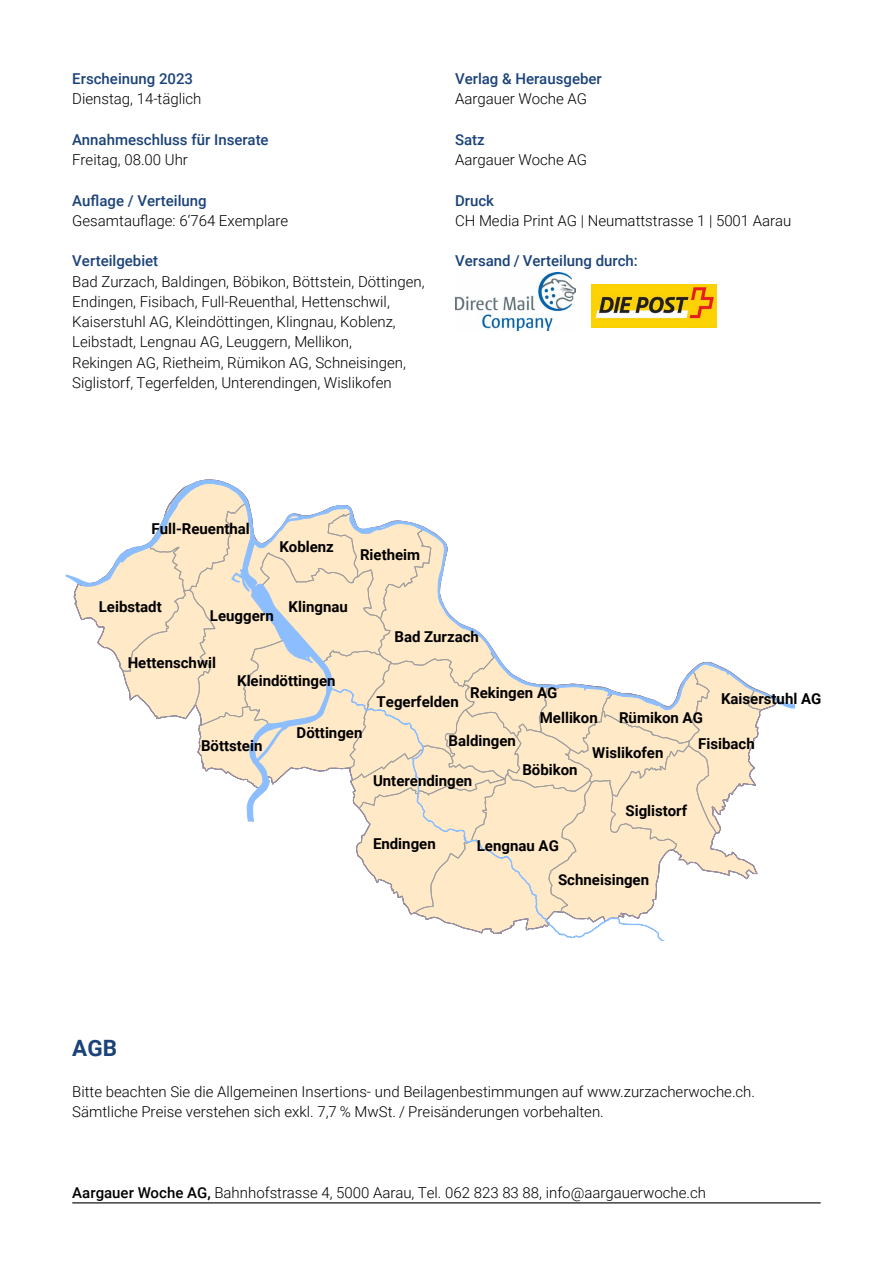
<style>
.page{position:relative;width:893px;height:1263px;background:#fff}
.page>*{position:absolute;margin:0;border:0;box-sizing:border-box;transform-origin:0 0}
.t1{font:700 22.5px "Roboto";color:#1b4379}
.t2{font:300 15px/20.2px "Roboto";color:#000}
.t3{font:700 15px "Roboto";color:#000}
.t4{font:500 15px "Roboto";color:#1b4379}
.s1{font-weight:500}
</style>
<div class="page">
<hr style="left:72px;top:1202px;width:749px;height:1px;background:#000">
<img style="left:592px;top:284px;width:125px;height:43px">
<img style="left:455px;top:273px;width:120px;height:57px">
<svg style="left:66px;top:479px;width:729px;height:462px"></svg>
<p class="t4" style="left:72px;top:68px;width:122px">Erscheinung 2023</p>
<p class="t2" style="left:72px;top:88px;width:131px">Dienstag, 14-täglich</p>
<p class="t4" style="left:72px;top:129px;width:198px">Annahmeschluss für Inserate</p>
<p class="t2" style="left:72px;top:149px;width:117px">Freitag, 08.00 Uhr</p>
<p class="t4" style="left:72px;top:190px;width:136px">Auflage / Verteilung</p>
<p class="t2" style="left:72px;top:210px;width:218px">Gesamtauflage: 6‘764 Exemplare</p>
<p class="t4" style="left:72px;top:250px;width:87px">Verteilgebiet</p>
<p class="t2" style="left:72px;top:271px;width:354px">Bad Zurzach, Baldingen, Böbikon, Böttstein, Döttingen, Endingen, Fisibach, Full-Reuenthal, Hettenschwil, Kaiserstuhl AG, Kleindöttingen, Klingnau, Koblenz, Leibstadt, Lengnau AG, Leuggern, Mellikon,<br>Rekingen AG, Rietheim, Rümikon AG, Schneisingen, Siglistorf, Tegerfelden, Unterendingen, Wislikofen</p>
<p class="t4" style="left:455px;top:68px;width:148px">Verlag &amp; Herausgeber</p>
<p class="t2" style="left:455px;top:88px;width:134px">Aargauer Woche AG</p>
<p class="t4" style="left:455px;top:129px;width:31px">Satz</p>
<p class="t2" style="left:455px;top:149px;width:134px">Aargauer Woche AG</p>
<p class="t4" style="left:455px;top:190px;width:41px">Druck</p>
<p class="t2" style="left:455px;top:210px;width:338px">CH Media Print AG | Neumattstrasse 1 | 5001 Aarau</p>
<p class="t4" style="left:455px;top:250px;width:184px">Versand / Verteilung durch:</p>
<p class="t3" style="left:152px;top:518px;width:100px">Full-Reuenthal</p>
<p class="t3" style="left:280px;top:536px;width:56px">Koblenz</p>
<p class="t3" style="left:360px;top:544px;width:62px">Rietheim</p>
<p class="t3" style="left:99px;top:596px;width:64px">Leibstadt</p>
<p class="t3" style="left:210px;top:605px;width:65px">Leuggern</p>
<p class="t3" style="left:289px;top:596px;width:61px">Klingnau</p>
<p class="t3" style="left:128px;top:652px;width:90px">Hettenschwil</p>
<p class="t3" style="left:237px;top:670px;width:100px">Kleindöttingen</p>
<p class="t3" style="left:201px;top:735px;width:63px">Böttstein</p>
<p class="t3" style="left:297px;top:722px;width:67px">Döttingen</p>
<p class="t3" style="left:394px;top:626px;width:86px">Bad Zurzach</p>
<p class="t3" style="left:377px;top:691px;width:84px">Tegerfelden</p>
<p class="t3" style="left:470px;top:682px;width:89px">Rekingen AG</p>
<p class="t3" style="left:540px;top:707px;width:60px">Mellikon</p>
<p class="t3" style="left:619px;top:707px;width:85px">Rümikon AG</p>
<p class="t3" style="left:721px;top:688px;width:102px">Kaiserstuhl AG</p>
<p class="t3" style="left:448px;top:730px;width:69px">Baldingen</p>
<p class="t3" style="left:373px;top:770px;width:101px">Unterendingen</p>
<p class="t3" style="left:522px;top:759px;width:57px">Böbikon</p>
<p class="t3" style="left:373px;top:833px;width:64px">Endingen</p>
<p class="t3" style="left:477px;top:835px;width:84px">Lengnau AG</p>
<p class="t3" style="left:592px;top:742px;width:73px">Wislikofen</p>
<p class="t3" style="left:625px;top:800px;width:63px">Siglistorf</p>
<p class="t3" style="left:558px;top:869px;width:93px">Schneisingen</p>
<p class="t3" style="left:698px;top:733px;width:58px">Fisibach</p>
<h1 class="t1" style="left:72px;top:1032px;width:46px">AGB</h1>
<p class="t2" style="left:72px;top:1081px;width:684px">Bitte beachten Sie die Allgemeinen Insertions- und Beilagenbestimmungen auf www.zurzacherwoche.ch.<br>Sämtliche Preise verstehen sich exkl. 7,7 % MwSt. / Preisänderungen vorbehalten.</p>
<p class="t2" style="left:72px;top:1182px;width:635px"><span class="s1">Aargauer Woche AG,</span> Bahnhofstrasse 4, 5000 Aarau, Tel. 062 823 83 88, info@aargauerwoche.ch</p>
</div>
